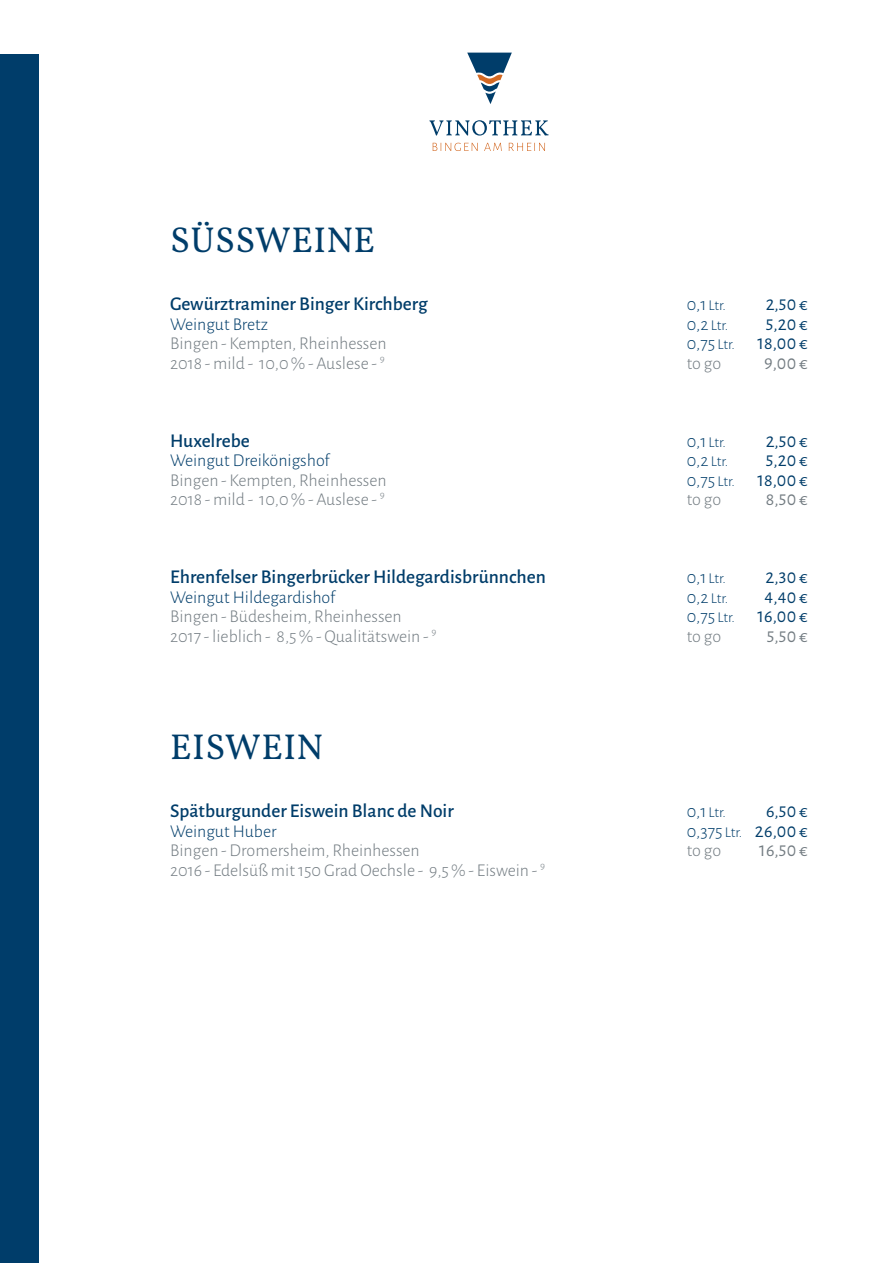
<style>
.page{position:relative;width:893px;height:1263px;background:#fff}
.page>*{position:absolute;margin:0;border:0;box-sizing:border-box;transform-origin:0 0}
.t1{font:36px "Vollkorn";letter-spacing:.01em;color:#003d6a}
.t2{font:500 19.5px "Alegreya Sans";color:#003d6a}
.t3{font:300 18px/19.5px "Alegreya Sans";color:#737c82}
.t4{font:300 18px/19.5px "Alegreya Sans";color:#003d6a}
.t5{font:18px/19.5px "Alegreya Sans";letter-spacing:.015em;color:#003d6a;text-align:center}
.t6{font:18px "Alegreya Sans";letter-spacing:.015em;color:#737c82}
.t7{font:300 15px/19.5px "Alegreya Sans";letter-spacing:-.005em;color:#003d6a}
.s1{font-size:18px}
.s2{font-size:15px}
.s3{color:#737c82}
</style>
<div class="page">
<div style="left:0;top:54px;width:38px;height:1209px;background:#003d6a"></div>
<svg style="left:467px;top:53px;width:45px;height:51px"></svg>
<svg style="left:429px;top:120px;width:120px;height:16px"></svg>
<svg style="left:433px;top:143px;width:45px;height:8px"></svg>
<svg style="left:484px;top:143px;width:18px;height:8px"></svg>
<svg style="left:509px;top:143px;width:36px;height:8px"></svg>
<h1 class="t1" style="left:170px;top:213px;width:206px">SÜSSWEINE</h1>
<p class="t2" style="left:170px;top:290px;width:259px">Gewürztraminer Binger Kirchberg</p>
<p class="t4" style="left:170px;top:314px;width:99px">Weingut Bretz</p>
<p class="t3" style="left:170px;top:333px;width:218px">Bingen - Kempten, Rheinhessen<br>2018 - mild - 10,0% - Auslese - <sup>9</sup></p>
<p class="t2" style="left:170px;top:427px;width:81px">Huxelrebe</p>
<p class="t4" style="left:170px;top:450px;width:161px">Weingut Dreikönigshof</p>
<p class="t3" style="left:170px;top:470px;width:218px">Bingen - Kempten, Rheinhessen<br>2018 - mild - 10,0% - Auslese - <sup>9</sup></p>
<p class="t2" style="left:170px;top:563px;width:377px">Ehrenfelser Bingerbrücker Hildegardisbrünnchen</p>
<p class="t4" style="left:170px;top:587px;width:167px">Weingut Hildegardishof</p>
<p class="t3" style="left:170px;top:606px;width:268px">Bingen - Büdesheim, Rheinhessen<br>2017 - lieblich - 8,5% - Qualitätswein - <sup>9</sup></p>
<h1 class="t1" style="left:170px;top:720px;width:154px">EISWEIN</h1>
<p class="t2" style="left:170px;top:797px;width:285px">Spätburgunder Eiswein Blanc de Noir</p>
<p class="t4" style="left:170px;top:821px;width:108px">Weingut Huber</p>
<p class="t3" style="left:170px;top:840px;width:376px">Bingen - Dromersheim, Rheinhessen<br>2016 - Edelsüß mit 150 Grad Oechsle - 9,5% - Eiswein - <sup>9</sup></p>
<p class="t7" style="left:687px;top:295px;width:43px"><span class="s1">0,1</span> Ltr.<br><span class="s1">0,2</span> Ltr.</p>
<p class="t4" style="left:687px;top:333px;width:50px">0,75 <span class="s2">Ltr. </span><span class="s3">to go</span></p>
<p class="t5" style="left:757px;top:294px;width:52px">2,50 €<br>5,20 €<br>18,00 €</p>
<p class="t6" style="left:764px;top:351px;width:45px">9,00 €</p>
<p class="t7" style="left:687px;top:432px;width:43px"><span class="s1">0,1</span> Ltr.<br><span class="s1">0,2</span> Ltr.</p>
<p class="t4" style="left:687px;top:470px;width:50px">0,75 <span class="s2">Ltr. </span><span class="s3">to go</span></p>
<p class="t5" style="left:757px;top:430px;width:52px">2,50 €<br>5,20 €<br>18,00 €</p>
<p class="t6" style="left:766px;top:487px;width:43px">8,50 €</p>
<p class="t7" style="left:687px;top:568px;width:43px"><span class="s1">0,1</span> Ltr.<br><span class="s1">0,2</span> Ltr.</p>
<p class="t4" style="left:687px;top:606px;width:50px">0,75 <span class="s2">Ltr. </span><span class="s3">to go</span></p>
<p class="t5" style="left:757px;top:567px;width:52px">2,30 €<br>4,40 €<br>16,00 €</p>
<p class="t6" style="left:767px;top:624px;width:42px">5,50 €</p>
<p class="t7" style="left:687px;top:802px;width:41px"><span class="s1">0,1</span> Ltr.</p>
<p class="t4" style="left:687px;top:821px;width:57px">0,375 <span class="s2">Ltr. </span><span class="s3">to go</span></p>
<p class="t5" style="left:755px;top:801px;width:54px;text-align:right">6,50 €<br>26,00 €</p>
<p class="t6" style="left:759px;top:838px;width:50px">16,50 €</p>
</div>
